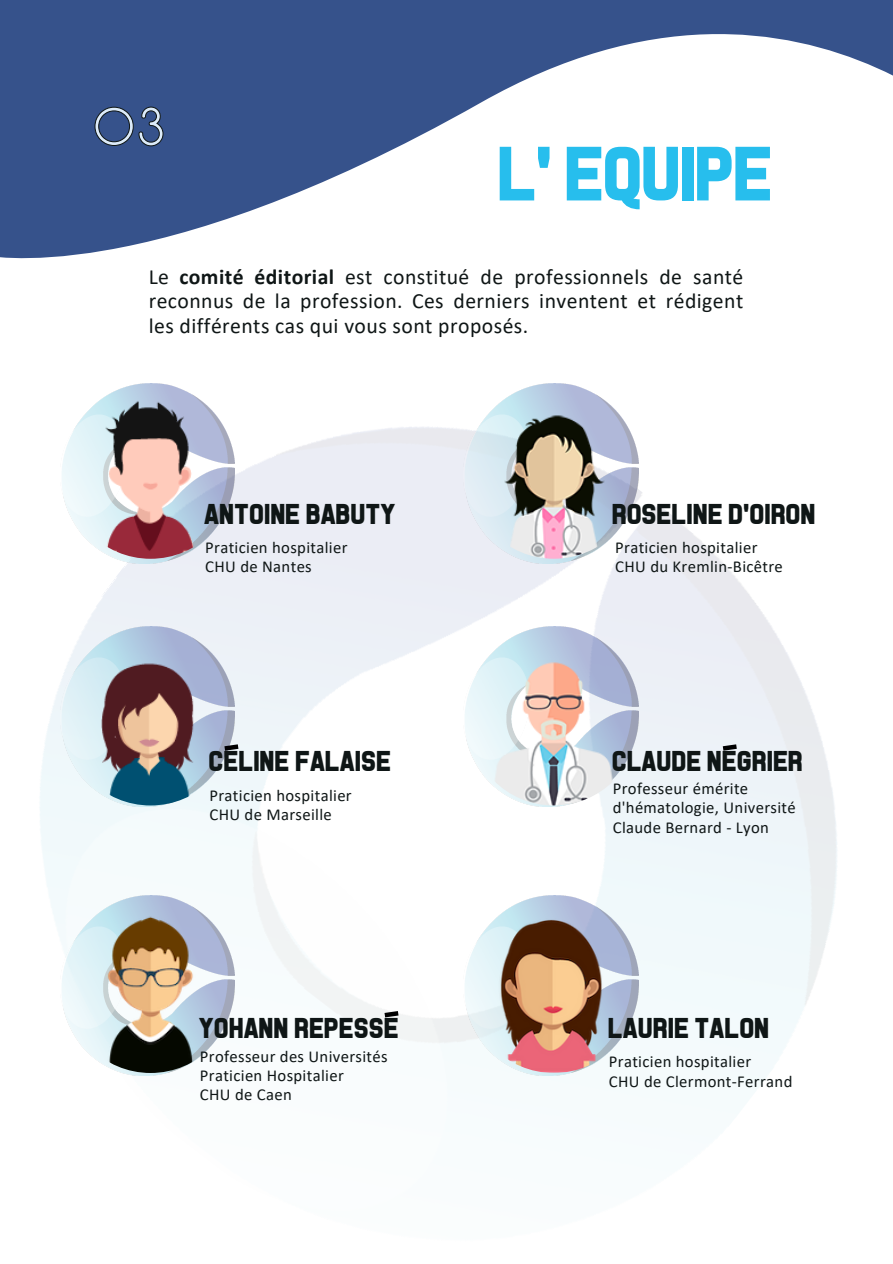
<style>
.page{position:relative;width:893px;height:1264px;background:#fff}
.page>*{position:absolute;margin:0;border:0;box-sizing:border-box;transform-origin:0 0}
.t1{font:78.45px "Piston Pressure";color:#27beed}
.t2{font:60.15px "Antipasto";color:#dcebf9}
.t3{font:29.4px "Piston Pressure";letter-spacing:.02em;color:#0f1616}
.t4{font:21.75px/24.8px "Calibri";letter-spacing:.02em;color:#0f1616;text-align:justify}
.t5{font:16.65px/19px "Calibri";letter-spacing:.02em;color:#0f1616}
.s1{font-weight:700}
</style>
<div class="page">
<svg style="left:0;top:0;width:892px;height:259px;fill:#36528b"></svg>
<img style="left:61px;top:383px;width:174px;height:180px">
<img style="left:464px;top:383px;width:174px;height:180px">
<img style="left:66px;top:389px;width:169px;height:170px;border-radius:50%">
<img style="left:61px;top:627px;width:174px;height:180px">
<img style="left:66px;top:635px;width:169px;height:170px;border-radius:50%">
<img style="left:469px;top:389px;width:169px;height:170px;border-radius:50%">
<img style="left:464px;top:627px;width:174px;height:180px">
<img style="left:469px;top:635px;width:169px;height:170px;border-radius:50%">
<svg style="left:95px;top:107px;width:68px;height:39px"></svg>
<img style="left:61px;top:895px;width:174px;height:180px">
<img style="left:66px;top:903px;width:169px;height:169px;border-radius:50%">
<img style="left:464px;top:895px;width:174px;height:180px">
<img style="left:469px;top:903px;width:169px;height:169px;border-radius:50%">
<svg style="left:379px;top:1008px;width:24px;height:12px"></svg>
<svg style="left:219px;top:741px;width:24px;height:12px"></svg>
<svg style="left:717px;top:741px;width:24px;height:12px"></svg>
<p class="t2" style="left:93px;top:91px;width:74px">03</p>
<p class="t1" style="left:499px;top:135px;width:275px">L' EQUIPE</p>
<p class="t4" style="left:149px;top:266px;width:596px">Le <span class="s1">comité éditorial</span> est constitué de professionnels de santé reconnus de la profession. Ces derniers inventent et rédigent les différents cas qui vous sont proposés.</p>
<p class="t3" style="left:205px;top:499px;width:192px">ANTOINE BABUTY</p>
<p class="t5" style="left:205px;top:539px;width:144px">Praticien hospitalier</p>
<p class="t5" style="left:205px;top:558px;width:108px">CHU de Nantes</p>
<p class="t3" style="left:209px;top:746px;width:183px">CELINE FALAISE</p>
<p class="t5" style="left:209px;top:787px;width:144px">Praticien hospitalier</p>
<p class="t5" style="left:209px;top:806px;width:124px">CHU de Marseille</p>
<p class="t3" style="left:200px;top:1013px;width:200px">YOHANN REPESSE</p>
<p class="t5" style="left:200px;top:1048px;width:189px">Professeur des Universités<br>Praticien Hospitalier</p>
<p class="t5" style="left:200px;top:1086px;width:93px">CHU de Caen</p>
<p class="t3" style="left:612px;top:499px;width:204px">ROSELINE D'OIRON</p>
<p class="t5" style="left:615px;top:539px;width:144px">Praticien hospitalier</p>
<p class="t5" style="left:615px;top:558px;width:169px">CHU du Kremlin-Bicêtre</p>
<p class="t3" style="left:612px;top:746px;width:192px">CLAUDE NEGRIER</p>
<p class="t5" style="left:612px;top:780px;width:184px">Professeur émérite d'hématologie, Université<br>Claude Bernard - Lyon</p>
<p class="t3" style="left:609px;top:1013px;width:162px">LAURIE TALON</p>
<p class="t5" style="left:609px;top:1053px;width:144px">Praticien hospitalier</p>
<p class="t5" style="left:609px;top:1072px;width:185px">CHU de Clermont-Ferrand</p>
</div>
